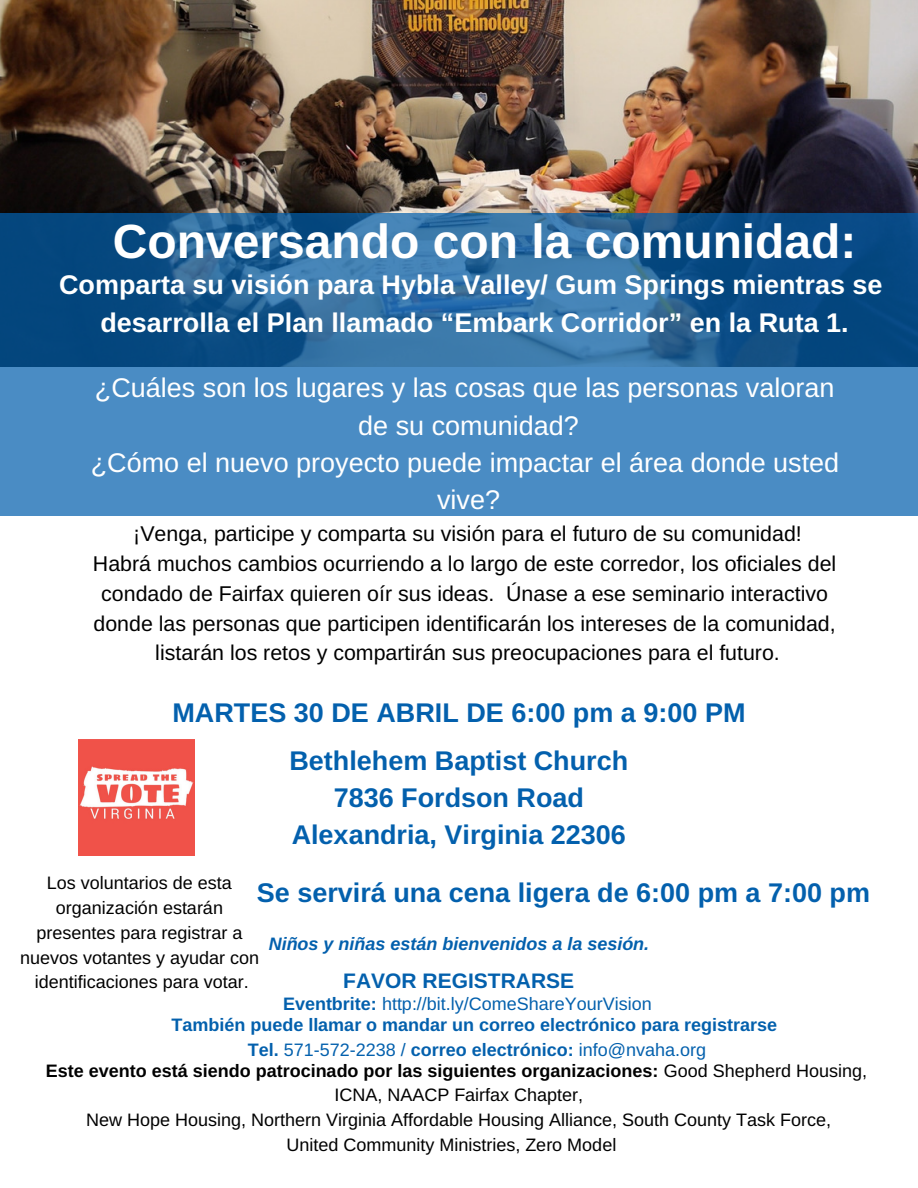
<style>
.page{position:relative;width:918px;height:1188px;background:#fff}
.page>*{position:absolute;margin:0;border:0;box-sizing:border-box;transform-origin:0 0}
.t1{font:700 48px "Arimo";color:#fff}
.t2{font:700 27px/37.2px "Arimo";color:#0360ad;text-align:center}
.t3{font:27px/37.2px "Arimo";color:#fff;text-align:center}
.t4{font:700 27px/37.5px "Arimo";color:#fff;text-align:center}
.t5{font:21.3px/29.8px "Arimo";color:#000;text-align:center}
.t6{font:700 21px "Arimo";color:#0360ad}
.t7{font:18px/24.8px "Arimo";color:#000;text-align:center}
.t8{font:700 18px/21.1px "Arimo";color:#0360ad}
.t9{font:18px "Arimo";color:#0360ad}
.t10{font:italic 700 18px "Arimo";color:#0360ad}
.s1{font-weight:400}
.s2{font-weight:700}
</style>
<div class="page">
<img style="left:0;top:0;width:918px;height:213px">
<svg style="left:0;top:213px;width:918px;height:303px;background:#3374ab"></svg>
<img style="left:79px;top:739px;width:116px;height:116px">
<h1 class="t1" style="left:113px;top:214px;width:745px">Conversando con la comunidad:</h1>
<h2 class="t4" style="left:59px;top:266px;width:825px">Comparta su visión para Hybla Valley/ Gum Springs mientras se desarrolla el Plan llamado “Embark Corridor” en la Ruta 1.</h2>
<h2 class="t3" style="left:91px;top:370px;width:750px">¿Cuáles son los lugares y las cosas que las personas valoran de su comunidad?<br>¿Cómo el nuevo proyecto puede impactar el área donde usted vive?</h2>
<p class="t5" style="left:93px;top:519px;width:745px">¡Venga, participe y comparta su visión para el futuro de su comunidad!<br>Habrá muchos cambios ocurriendo a lo largo de este corredor, los oficiales del condado de Fairfax quieren oír sus ideas. Únase a ese seminario interactivo donde las personas que participen identificarán los intereses de la comunidad, listarán los retos y compartirán sus preocupaciones para el futuro.</p>
<h2 class="t2" style="left:173px;top:694px;width:575px">MARTES 30 DE ABRIL DE 6:00 pm a 9:00 PM</h2>
<h2 class="t2" style="left:289px;top:742px;width:340px">Bethlehem Baptist Church<br>7836 Fordson Road<br>Alexandria, Virginia 22306</h2>
<h2 class="t2" style="left:257px;top:874px;width:615px">Se servirá una cena ligera de 6:00 pm a 7:00 pm</h2>
<p class="t7" style="left:20px;top:871px;width:241px">Los voluntarios de esta organización estarán presentes para registrar a nuevos votantes y ayudar con identificaciones para votar.</p>
<p class="t10" style="left:269px;top:934px;width:382px">Niños y niñas están bienvenidos a la sesión.</p>
<p class="t6" style="left:343px;top:969px;width:232px">FAVOR REGISTRARSE</p>
<p class="t8" style="left:171px;top:993px;width:607px;text-indent:112px">Eventbrite: <span class="s1">http://bit.ly/ComeShareYourVision<br></span>También puede llamar o mandar un correo electrónico para registrarse</p>
<p class="t9" style="left:248px;top:1039px;width:460px"><span class="s2">Tel.</span> 571-572-2238 / <span class="s2">correo electrónico:</span> info@nvaha.org</p>
<p class="t7" style="left:46px;top:1058px;width:823px"><span class="s2">Este evento está siendo patrocinado por las siguientes organizaciones:</span> Good Shepherd Housing, ICNA, NAACP Fairfax Chapter,<br>New Hope Housing, Northern Virginia Affordable Housing Alliance, South County Task Force,<br>United Community Ministries, Zero Model</p>
</div>
